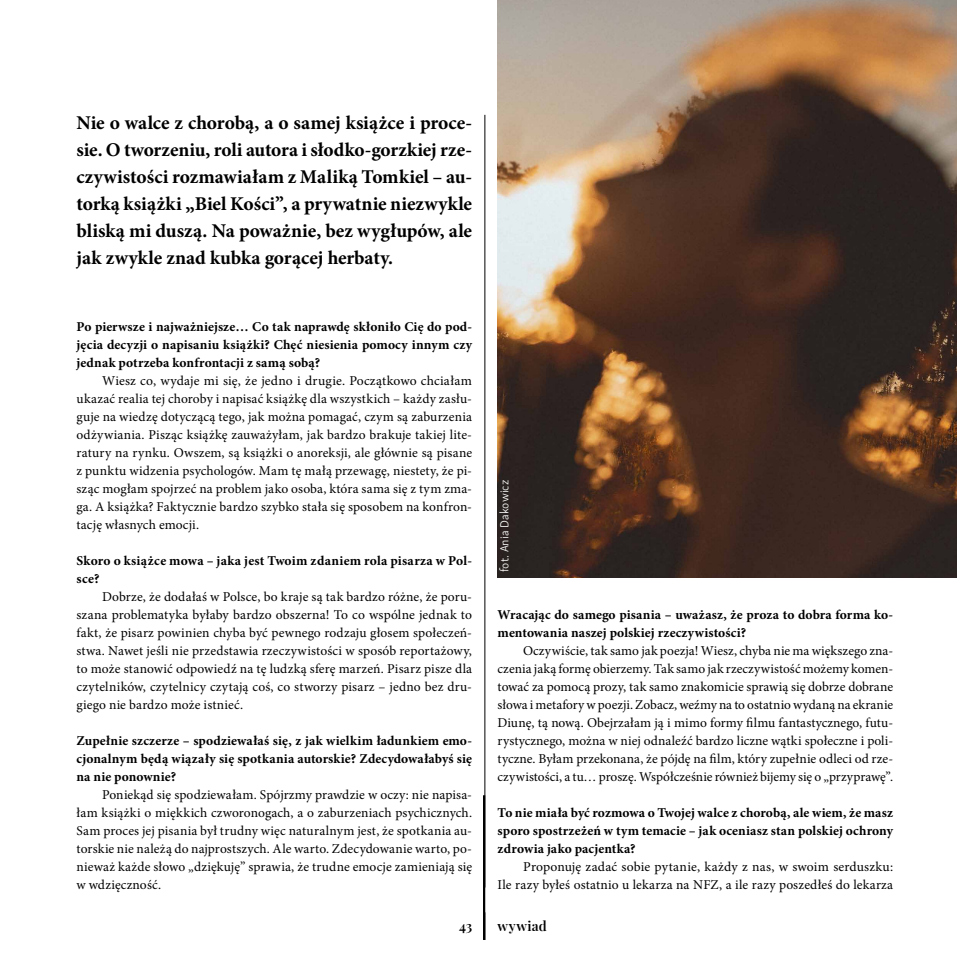
<style>
.page{position:relative;width:957px;height:957px;background:#fff}
.page>*{position:absolute;margin:0;border:0;box-sizing:border-box;transform-origin:0 0}
.t1{font:700 19.5px/27px "Minion Pro";color:#000;text-align:justify}
.t2{font:13.5px/18px "Minion Pro";letter-spacing:.01em;color:#000;text-align:justify}
.t3{font:700 13.5px/18px "Minion Pro";letter-spacing:.01em;color:#000;text-align:justify}
.t4{font:600 13.5px "Playfair Display";letter-spacing:.025em;color:#000}
.t5{font:12px "Skolar Sans Pro";color:#fff}
</style>
<div class="page">
<hr style="left:484px;top:115px;width:1px;height:772px;background:#000">
<hr style="left:483px;top:795px;width:2px;height:145px;background:#000">
<img style="left:497px;top:0;width:460px;height:577px">
<p class="t1" style="left:77px;top:109px;width:397px">Nie o walce z chorobą, a o samej książce i proce‑ sie. O tworzeniu, roli autora i słodko‑gorzkiej rze‑ czywistości rozmawiałam z Maliką Tomkiel – au‑ torką książki „Biel Kości”, a prywatnie niezwykle bliską mi duszą. Na poważnie, bez wygłupów, ale jak zwykle znad kubka gorącej herbaty.</p>
<p class="t3" style="left:77px;top:317px;width:397px">Po pierwsze i najważniejsze… Co tak naprawdę skłoniło Cię do pod‑ jęcia decyzji o napisaniu książki? Chęć niesienia pomocy innym czy jednak potrzeba konfrontacji z samą sobą?</p>
<p class="t2" style="left:77px;top:372px;width:397px;text-indent:26px">Wiesz co, wydaje mi się, że jedno i drugie. Początkowo chciałam ukazać realia tej choroby i napisać książkę dla wszystkich – każdy zasłu‑ guje na wiedzę dotyczącą tego, jak można pomagać, czym są zaburzenia odżywiania. Pisząc książkę zauważyłam, jak bardzo brakuje takiej lite‑ ratury na rynku. Owszem, są książki o anoreksji, ale głównie są pisane z punktu widzenia psychologów. Mam tę małą przewagę, niestety, że pi‑ sząc mogłam spojrzeć na problem jako osoba, która sama się z tym zma‑ ga. A książka? Faktycznie bardzo szybko stała się sposobem na konfron‑ tację własnych emocji.</p>
<p class="t3" style="left:77px;top:551px;width:397px">Skoro o książce mowa – jaka jest Twoim zdaniem rola pisarza w Pol‑ sce?</p>
<p class="t2" style="left:77px;top:588px;width:397px;text-indent:26px">Dobrze, że dodałaś w Polsce, bo kraje są tak bardzo różne, że poru‑ szana problematyka byłaby bardzo obszerna! To co wspólne jednak to fakt, że pisarz powinien chyba być pewnego rodzaju głosem społeczeń‑ stwa. Nawet jeśli nie przedstawia rzeczywistości w sposób reportażowy, to może stanowić odpowiedź na tę ludzką sferę marzeń. Pisarz pisze dla czytelników, czytelnicy czytają coś, co stworzy pisarz – jedno bez dru‑ giego nie bardzo może istnieć.</p>
<p class="t3" style="left:77px;top:731px;width:397px">Zupełnie szczerze – spodziewałaś się, z jak wielkim ładunkiem emo‑ cjonalnym będą wiązały się spotkania autorskie? Zdecydowałabyś się na nie ponownie?</p>
<p class="t2" style="left:77px;top:786px;width:397px;text-indent:26px">Poniekąd się spodziewałam. Spójrzmy prawdzie w oczy: nie napisa‑ łam książki o miękkich czworonogach, a o zaburzeniach psychicznych.<br>Sam proces jej pisania był trudny więc naturalnym jest, że spotkania au‑ torskie nie należą do najprostszych. Ale warto. Zdecydowanie warto, po‑ nieważ każde słowo „dziękuję” sprawia, że trudne emocje zamieniają się w wdzięczność.</p>
<p class="t5" style="left:495px;top:572px;width:94px;rotate:-90deg">fot. Ania Dakowicz</p>
<p class="t3" style="left:497px;top:605px;width:397px">Wracając do samego pisania – uważasz, że proza to dobra forma ko‑ mentowania naszej polskiej rzeczywistości?</p>
<p class="t2" style="left:497px;top:642px;width:397px;text-indent:26px">Oczywiście, tak samo jak poezja! Wiesz, chyba nie ma większego zna‑ czenia jaką formę obierzemy. Tak samo jak rzeczywistość możemy komen‑ tować za pomocą prozy, tak samo znakomicie sprawią się dobrze dobrane słowa i metafory w poezji. Zobacz, weźmy na to ostatnio wydaną na ekranie Diunę, tą nową. Obejrzałam ją i mimo formy filmu fantastycznego, futu‑ rystycznego, można w niej odnaleźć bardzo liczne wątki społeczne i poli‑ tyczne. Byłam przekonana, że pójdę na film, który zupełnie odleci od rze‑ czywistości, a tu… proszę. Współcześnie również bijemy się o „przyprawę”.</p>
<p class="t3" style="left:497px;top:803px;width:397px">To nie miała być rozmowa o Twojej walce z chorobą, ale wiem, że masz sporo spostrzeżeń w tym temacie – jak oceniasz stan polskiej ochrony zdrowia jako pacjentka?</p>
<p class="t2" style="left:497px;top:858px;width:397px;text-align:right">Proponuję zadać sobie pytanie, każdy z nas, w swoim serduszku:<br>Ile razy byłeś ostatnio u lekarza na NFZ, a ile razy poszedłeś do lekarza</p>
<p class="t4" style="left:459px;top:916px;width:15px">43</p>
<p class="t4" style="left:497px;top:916px;width:51px">wywiad</p>
</div>
